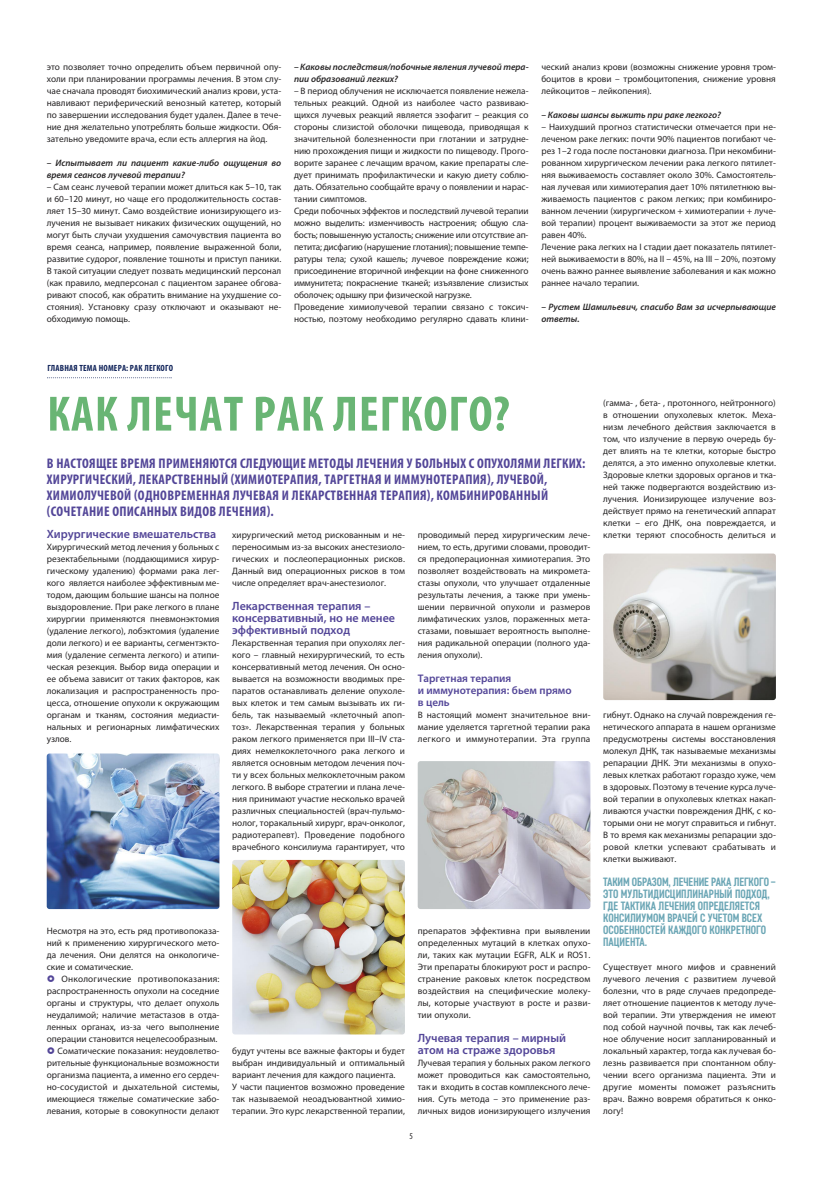
<style>
.page{position:relative;width:820px;height:1191px;background:#fff}
.page>*{position:absolute;margin:0;border:0;box-sizing:border-box;transform-origin:0 0}
.t1{font:700 condensed 50px "Myriad Pro";letter-spacing:.02em;color:#69b574}
.t2{font:700 condensed 14px/16px "Myriad Pro";letter-spacing:.02em;color:#534698}
.t3{font:700 12px/12px "Core Sans D57 Cn";color:#6ba6b5}
.t4{font:600 12px/12px "Myriad Pro";color:#534698}
.t5{font:600 11px/12px "Myriad Pro";color:#534698}
.t6{font:9.3px/12px "Myriad Pro";color:#272526;text-align:justify}
.t7{font:italic 600 9.3px/12px "Myriad Pro";color:#272526}
.t8{font:700 condensed 9px "Myriad Pro";letter-spacing:.02em;color:#11245a}
.t9{font:condensed 9px "Myriad Pro";color:#272526}
</style>
<div class="page">
<img style="left:47px;top:753px;width:172px;height:156px;border-radius:3px">
<img style="left:232px;top:860px;width:173px;height:174px;border-radius:3px">
<img style="left:417px;top:761px;width:173px;height:148px;border-radius:3px">
<img style="left:603px;top:553px;width:172px;height:147px;border-radius:3px">
<svg style="left:47px;top:377px;width:124px;height:1px"></svg>
<p class="t6" style="left:47px;top:61px;width:236px">это позволяет точно определить объем первичной опу&shy;холи при планировании программы лечения. В этом слу&shy;чае сначала проводят биохимический анализ крови, уста&shy;навливают периферический венозный катетер, который по завершении исследования будет удален. Далее в тече&shy;ние дня желательно употреблять больше жидкости. Обя&shy;зательно уведомите врача, если есть аллергия на йод.</p>
<p class="t7" style="left:47px;top:157px;width:236px">– Испытывает ли пациент какие-либо ощущения во время сеансов лучевой терапии?</p>
<p class="t6" style="left:47px;top:181px;width:236px">– Сам сеанс лучевой терапии может длиться как 5–10, так и 60–120 минут, но чаще его продолжительность состав&shy;ляет 15–30 минут. Само воздействие ионизирующего из&shy;лучения не вызывает никаких физических ощущений, но могут быть случаи ухудшения самочувствия пациента во время сеанса, например, появление выраженной боли, развитие судорог, появление тошноты и приступ паники.<br>В такой ситуации следует позвать медицинский персонал (как правило, медперсонал с пациентом заранее обгова&shy;ривают способ, как обратить внимание на ухудшение со&shy;стояния). Установку сразу отключают и оказывают не&shy;обходимую помощь.</p>
<p class="t7" style="left:294px;top:61px;width:236px">– Каковы последствия/побочные явления лучевой тера&shy;пии образований легких?</p>
<p class="t6" style="left:294px;top:85px;width:236px;text-align:left">– В период облучения не исключается появление нежела&shy;тельных реакций. Одной из наиболее часто развиваю&shy;щихся лучевых реакций является эзофагит – реакция со стороны слизистой оболочки пищевода, приводящая к значительной болезненности при глотании и затрудне&shy;нию прохождения пищи и жидкости по пищеводу. Прого&shy;ворите заранее с лечащим врачом, какие препараты сле&shy;дует принимать профилактически и какую диету соблю&shy;дать. Обязательно сообщайте врачу о появлении и нарас&shy;тании симптомов.<br>Среди побочных эффектов и последствий лучевой терапии можно выделить: изменчивость настроения; общую сла&shy;бость; повышенную усталость; снижение или отсутствие ап&shy;петита; дисфагию (нарушение глотания); повышение темпе&shy;ратуры тела; сухой кашель; лучевое повреждение кожи; присоединение вторичной инфекции на фоне сниженного иммунитета; покраснение тканей; изъязвление слизистых оболочек; одышку при физической нагрузке.<br>Проведение химиолучевой терапии связано с токсич&shy;ностью, поэтому необходимо регулярно сдавать клини-</p>
<p class="t6" style="left:541px;top:61px;width:236px">ческий анализ крови (возможны снижение уровня тром&shy;боцитов в крови – тромбоцитопения, снижение уровня лейкоцитов – лейкопения).</p>
<p class="t7" style="left:541px;top:109px;width:181px">– Каковы шансы выжить при раке легкого?</p>
<p class="t6" style="left:541px;top:121px;width:236px;text-align:left">– Наихудший прогноз статистически отмечается при не&shy;леченом раке легких: почти 90% пациентов погибают че&shy;рез 1–2 года после постановки диагноза. При некомбини&shy;рованном хирургическом лечении рака легкого пятилет&shy;няя выживаемость составляет около 30%. Самостоятель&shy;ная лучевая или химиотерапия дает 10% пятилетнюю вы&shy;живаемость пациентов с раком легких; при комбиниро&shy;ванном лечении (хирургическом + химиотерапии + луче&shy;вой терапии) процент выживаемости за этот же период равен 40%.<br>Лечение рака легких на I cтадии дает показатель пятилет&shy;ней выживаемости в 80%, на II – 45%, на III – 20%, поэтому очень важно раннее выявление заболевания и как можно раннее начало терапии.</p>
<p class="t7" style="left:541px;top:301px;width:236px">– Рустем Шамильевич, спасибо Вам за исчерпывающие ответы.</p>
<p class="t8" style="left:47px;top:365px;width:127px">главНая тема Номера: рак легкого</p>
<h1 class="t1" style="left:47px;top:396px;width:464px">как лечат рак легкого?</h1>
<p class="t2" style="left:47px;top:456px;width:540px">в наСтоящее время применяютСя Следующие методы лечения у больных С опухолями легких: хирургичеСкий, лекарСтвенный (химиотерапия, таргетная и иммунотерапия), лучевой, химиолучевой (одновременная лучевая и лекарСтвенная терапия), комбинированный (Сочетание опиСанных видов лечения).</p>
<p class="t4" style="left:47px;top:529px;width:171px">Хирургические вмешательства</p>
<p class="t6" style="left:47px;top:541px;width:174px">Хирургический метод лечения у больных с резектабельными (поддающимися хирур&shy;гическому удалению) формами рака лег&shy;кого является наиболее эффективным ме&shy;тодом, дающим большие шансы на полное выздоровление. При раке легкого в плане хирургии применяются пневмонэктомия (удаление легкого), лобэктомия (удаление доли легкого) и ее варианты, сегментэкто&shy;мия (удаление сегмента легкого) и атипи&shy;ческая резекция. Выбор вида операции и ее объема зависит от таких факторов, как локализация и распространенность про&shy;цесса, отношение опухоли к окружающим органам и тканям, состояния медиасти&shy;нальных и регионарных лимфатических узлов.</p>
<p class="t6" style="left:232px;top:529px;width:174px">хирургический метод рискованным и не&shy;переносимым из-за высоких анестезиоло&shy;гических и послеоперационных рисков.<br>Данный вид операционных рисков в том числе определяет врач-анестезиолог.</p>
<p class="t4" style="left:232px;top:601px;width:164px">Лекарственная терапия – консервативный, но не менее эффективный подход</p>
<p class="t6" style="left:232px;top:637px;width:174px">Лекарственная терапия при опухолях лег&shy;кого – главный нехирургический, то есть консервативный метод лечения. Он осно&shy;вывается на возможности вводимых пре&shy;паратов останавливать деление опухоле&shy;вых клеток и тем самым вызывать их ги&shy;бель, так называемый «клеточный апоп&shy;тоз». Лекарственная терапия у больных раком легкого применяется при III–IV ста&shy;диях немелкоклеточного рака легкого и является основным методом лечения поч&shy;ти у всех больных мелкоклеточным раком легкого. В выборе стратегии и плана лече&shy;ния принимают участие несколько врачей различных специальностей (врач-пульмо&shy;нолог, торакальный хирург, врач-онколог, радиотерапевт). Проведение подобного врачебного консилиума гарантирует, что</p>
<p class="t6" style="left:417px;top:529px;width:174px">проводимый перед хирургическим лече&shy;нием, то есть, другими словами, проводит&shy;ся предоперационная химиотерапия. Это позволяет воздействовать на микромета&shy;стазы опухоли, что улучшает отдаленные результаты лечения, а также при умень&shy;шении первичной опухоли и размеров лимфатических узлов, пораженных мета&shy;стазами, повышает вероятность выполне&shy;ния радикальной операции (полного уда&shy;ления опухоли).</p>
<p class="t5" style="left:417px;top:673px;width:155px">Таргетная терапия<br>и иммунотерапия: бьем прямо в цель</p>
<p class="t6" style="left:417px;top:709px;width:174px">В настоящий момент значительное вни&shy;мание уделяется таргетной терапии рака легкого и иммунотерапии. Эта группа</p>
<p class="t6" style="left:47px;top:925px;width:174px">Несмотря на это, есть ряд противопоказа&shy;ний к применению хирургического мето&shy;да лечения. Они делятся на онкологиче&shy;ские и соматические.</p>
<p class="t6" style="left:47px;top:973px;width:174px;text-align:right">Онкологические противопоказания: распространенность опухоли на соседние органы и структуры, что делает опухоль неудалимой; наличие метастазов в отда&shy;ленных органах, из-за чего выполнение операции становится нецелесообразным.<br>Соматические показания: неудовлетво&shy;рительные функциональные возможности организма пациента, а именно его сердеч&shy;но-сосудистой и дыхательной системы, имеющиеся тяжелые соматические забо&shy;левания, которые в совокупности делают</p>
<p class="t6" style="left:232px;top:1045px;width:174px;text-align:left">будут учтены все важные факторы и будет выбран индивидуальный и оптимальный вариант лечения для каждого пациента.<br>У части пациентов возможно проведение так называемой неоадъювантной химио&shy;терапии. Это курс лекарственной терапии,</p>
<p class="t6" style="left:417px;top:925px;width:174px">препаратов эффективна при выявлении определенных мутаций в клетках опухо&shy;ли, таких как мутации EGFR, ALK и ROS1.<br>Эти препараты блокируют рост и распро&shy;странение раковых клеток посредством воздействия на специфические молеку&shy;лы, которые участвуют в росте и разви&shy;тии опухоли.</p>
<p class="t4" style="left:417px;top:1033px;width:150px">Лучевая терапия – мирный атом на страже здоровья</p>
<p class="t6" style="left:417px;top:1057px;width:174px">Лучевая терапия у больных раком легкого может проводиться как самостоятельно, так и входить в состав комплексного лече&shy;ния. Суть метода – это применение раз&shy;личных видов ионизирующего излучения</p>
<p class="t9" style="left:409px;top:1133px;width:5px">5</p>
<p class="t6" style="left:603px;top:397px;width:174px">(гамма- , бета- , протонного, нейтронного) в отношении опухолевых клеток. Меха&shy;низм лечебного действия заключается в том, что излучение в первую очередь бу&shy;дет влиять на те клетки, которые быстро делятся, а это именно опухолевые клетки.<br>Здоровые клетки здоровых органов и тка&shy;ней также подвергаются воздействию из&shy;лучения. Ионизирующее излучение воз&shy;действует прямо на генетический аппарат клетки – его ДНК, она повреждается, и клетки теряют способность делиться и</p>
<p class="t6" style="left:603px;top:709px;width:174px">гибнут. Однако на случай повреждения ге&shy;нетического аппарата в нашем организме предусмотрены системы восстановления молекул ДНК, так называемые механизмы репарации ДНК. Эти механизмы в опухо&shy;левых клетках работают гораздо хуже, чем в здоровых. Поэтому в течение курса луче&shy;вой терапии в опухолевых клетках накап&shy;ливаются участки повреждения ДНК, с ко&shy;торыми они не могут справиться и гибнут.<br>В то время как механизмы репарации здо&shy;ровой клетки успевают срабатывать и клетки выживают.</p>
<p class="t3" style="left:603px;top:877px;width:174px">таКим образом, лечение раКа легКого – это мультидисциплинарный подход, где таКтиКа лечения определяется<br>Консилиумом врачей с учетом всех особенностей Каждого КонКретного пациента.</p>
<p class="t6" style="left:603px;top:961px;width:174px">Существует много мифов и сравнений лучевого лечения с развитием лучевой болезни, что в ряде случаев предопреде&shy;ляет отношение пациентов к методу луче&shy;вой терапии. Эти утверждения не имеют под собой научной почвы, так как лечеб&shy;ное облучение носит запланированный и локальный характер, тогда как лучевая бо&shy;лезнь развивается при спонтанном облу&shy;чении всего организма пациента. Эти и другие моменты поможет разъяснить врач. Важно вовремя обратиться к онко&shy;логу!</p>
</div>
